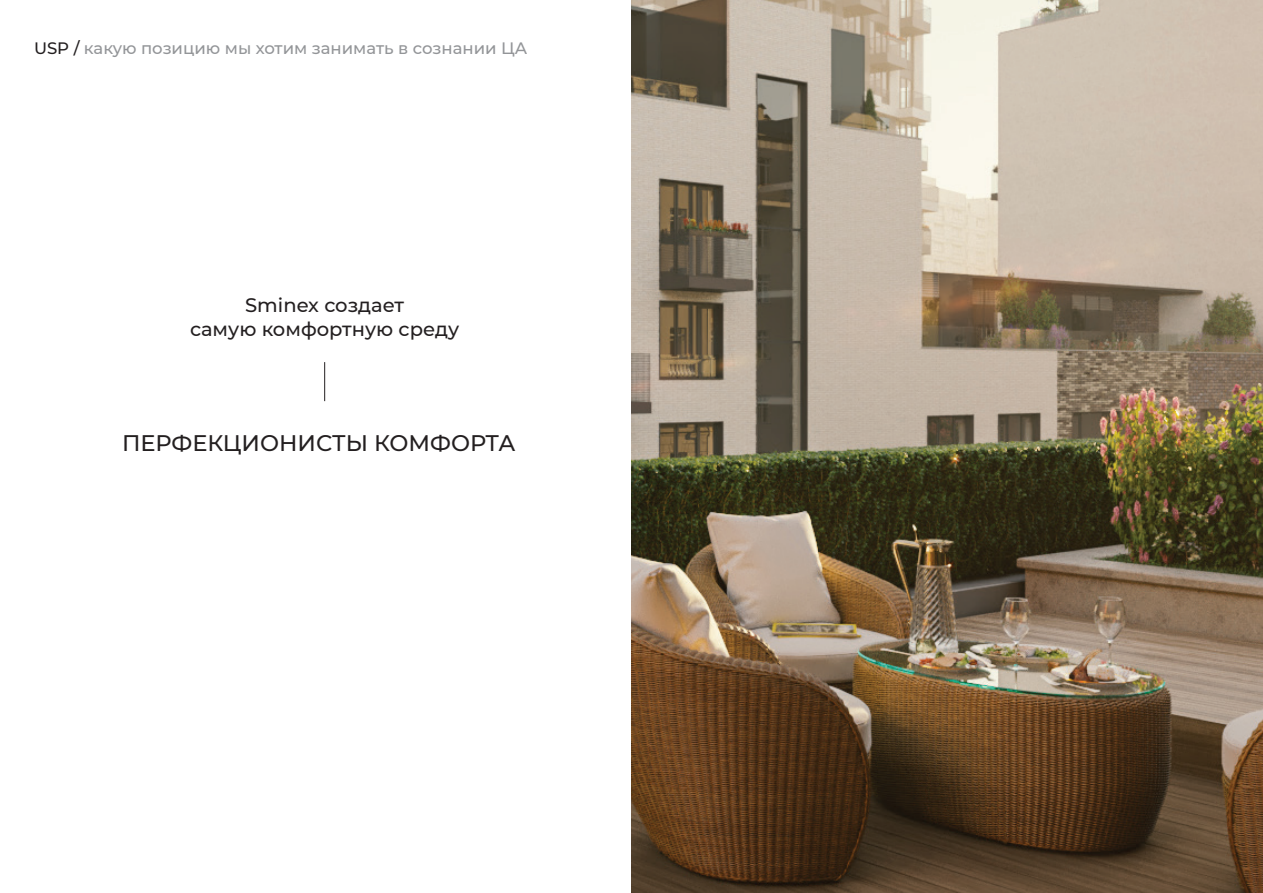
<style>
.page{position:relative;width:1263px;height:893px;background:#fff}
.page>*{position:absolute;margin:0;border:0;box-sizing:border-box;transform-origin:0 0}
.t1{font:500 22.5px "Montserrat";color:#231f20}
.t2{font:500 19.5px/23.4px "Montserrat";color:#231f20;text-align:center}
.t3{font:500 16.5px "Montserrat";color:#939598}
.s1{color:#231f20}
</style>
<div class="page">
<img style="left:631px;top:0;width:632px;height:893px">
<hr style="left:324px;top:362px;width:1px;height:39px;background:#231f20">
<p class="t3" style="left:34px;top:37px;width:495px"><span class="s1">USP /</span> какую позицию мы хотим занимать в сознании ЦА</p>
<p class="t2" style="left:190px;top:293px;width:271px">Sminex создает<br>самую комфортную среду</p>
<h1 class="t1" style="left:122px;top:428px;width:395px">ПЕРФЕКЦИОНИСТЫ КОМФОРТА</h1>
</div>
